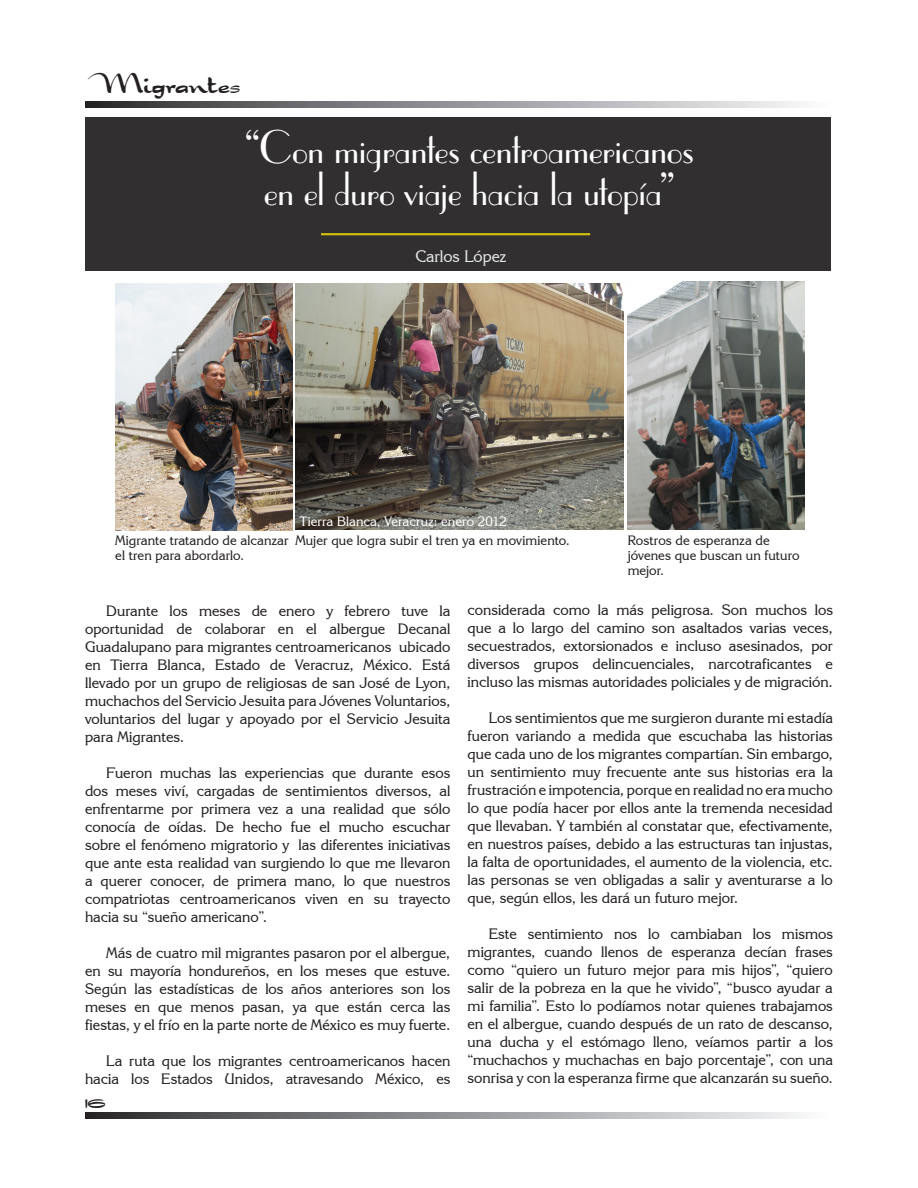
<style>
.page{position:relative;width:918px;height:1188px;background:#fff}
.page>*{position:absolute;margin:0;border:0;box-sizing:border-box;transform-origin:0 0}
.t1{font:45px "Parisian";letter-spacing:-.02em;color:#fff}
.Subtitulo_1{font:30px "Violett";color:#231f20}
.Título_portada{font:16.5px "Korinna IT Cby BT";color:#e6e7e9}
.t2{font:16.5px "Violett";color:#231f20}
.t3{font:15px/18px "Korinna IT Cby BT";color:#231f20;text-align:justify}
.Título_portada-2{font:13.5px/15px "Korinna IT Cby BT";letter-spacing:.005em;color:#231f20}
.Título_portada-3{font:13.5px "Korinna IT Cby BT";letter-spacing:.005em;color:#fff}
</style>
<div class="page">
<svg style="left:85px;top:102px;width:716px;height:6px;background:#8f9092"></svg>
<svg style="left:85px;top:1112px;width:716px;height:6px;background:#8f9092"></svg>
<div style="left:85px;top:117px;width:745px;height:154px;background:#312f30"></div>
<hr style="left:321px;top:234px;width:269px;height:1px;background:#f5e209">
<img style="left:115px;top:283px;width:178px;height:248px">
<img style="left:628px;top:282px;width:177px;height:247px">
<img style="left:295px;top:283px;width:329px;height:246px">
<p class="Subtitulo_1" style="left:85px;top:66px;width:156px">Migrantes</p>
<p class="t1" style="left:245px;top:123px;width:452px">“Con migrantes centroamericanos</p>
<p class="t1" style="left:264px;top:165px;width:413px">en el duro viaje hacia la utopía”</p>
<p class="Título_portada" style="left:415px;top:246px;width:92px">Carlos López</p>
<p class="Título_portada-3" style="left:299px;top:513px;width:209px">Tierra Blanca, Veracruz: enero 2012</p>
<p class="Título_portada-2" style="left:115px;top:532px;width:175px">Migrante tratando de alcanzar el tren para abordarlo.</p>
<p class="Título_portada-2" style="left:295px;top:533px;width:276px">Mujer que logra subir el tren ya en movimiento.</p>
<p class="Título_portada-2" style="left:628px;top:532px;width:174px">Rostros de esperanza de jóvenes que buscan un futuro mejor.</p>
<p class="t3" style="left:85px;top:602px;width:367px;text-indent:21px">Durante los meses de enero y febrero tuve la oportunidad de colaborar en el albergue Decanal Guadalupano para migrantes centroamericanos ubicado en Tierra Blanca, Estado de Veracruz, México. Está llevado por un grupo de religiosas de san José de Lyon, muchachos del Servicio Jesuita para Jóvenes Voluntarios, voluntarios del lugar y apoyado por el Servicio Jesuita para Migrantes.</p>
<p class="t3" style="left:85px;top:764px;width:367px;text-indent:21px">Fueron muchas las experiencias que durante esos dos meses viví, cargadas de sentimientos diversos, al enfrentarme por primera vez a una realidad que sólo conocía de oídas. De hecho fue el mucho escuchar sobre el fenómeno migratorio y las diferentes iniciativas que ante esta realidad van surgiendo lo que me llevaron a querer conocer, de primera mano, lo que nuestros compatriotas centroamericanos viven en su trayecto hacia su “sueño americano”.</p>
<p class="t3" style="left:85px;top:944px;width:367px;text-indent:21px">Más de cuatro mil migrantes pasaron por el albergue, en su mayoría hondureños, en los meses que estuve.<br>Según las estadísticas de los años anteriores son los meses en que menos pasan, ya que están cerca las fiestas, y el frío en la parte norte de México es muy fuerte.</p>
<p class="t3" style="left:85px;top:1052px;width:367px;text-align:right">La ruta que los migrantes centroamericanos hacen hacia los Estados Unidos, atravesando México, es</p>
<p class="t2" style="left:85px;top:1094px;width:21px">16</p>
<p class="t3" style="left:468px;top:601px;width:367px">considerada como la más peligrosa. Son muchos los que a lo largo del camino son asaltados varias veces, secuestrados, extorsionados e incluso asesinados, por diversos grupos delincuenciales, narcotraficantes e incluso las mismas autoridades policiales y de migración.</p>
<p class="t3" style="left:468px;top:709px;width:367px;text-indent:21px">Los sentimientos que me surgieron durante mi estadía fueron variando a medida que escuchaba las historias que cada uno de los migrantes compartían. Sin embargo, un sentimiento muy frecuente ante sus historias era la frustración e impotencia, porque en realidad no era mucho lo que podía hacer por ellos ante la tremenda necesidad que llevaban. Y también al constatar que, efectivamente, en nuestros países, debido a las estructuras tan injustas, la falta de oportunidades, el aumento de la violencia, etc. las personas se ven obligadas a salir y aventurarse a lo que, según ellos, les dará un futuro mejor.</p>
<p class="t3" style="left:468px;top:925px;width:367px;text-indent:21px">Este sentimiento nos lo cambiaban los mismos migrantes, cuando llenos de esperanza decían frases como “quiero un futuro mejor para mis hijos”, “quiero salir de la pobreza en la que he vivido”, “busco ayudar a mi familia”. Esto lo podíamos notar quienes trabajamos en el albergue, cuando después de un rato de descanso, una ducha y el estómago lleno, veíamos partir a los “muchachos y muchachas en bajo porcentaje”, con una sonrisa y con la esperanza firme que alcanzarán su sueño.</p>
</div>
